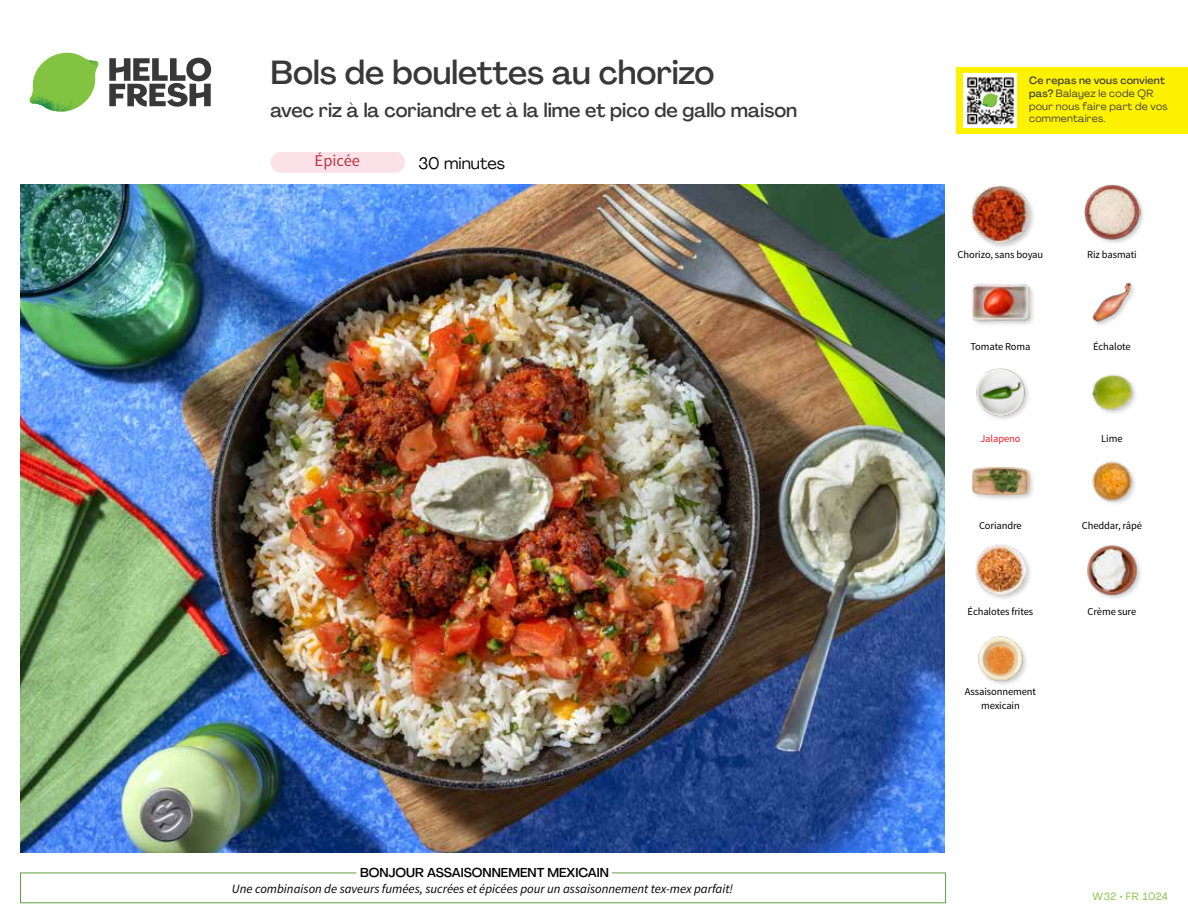
<style>
.page{position:relative;width:1188px;height:918px;background:#fff}
.page>*{position:absolute;margin:0;border:0;box-sizing:border-box;transform-origin:0 0}
.t1{font:500 33px "Agrandir";color:#383839}
.t2{font:500 19.5px "Agrandir";color:#383839}
.t3{font:16.5px "Agrandir";color:#000}
.t4{font:16.5px "Source Sans Pro";color:#b33841}
.t5{font:italic 12.75px "Source Sans Pro";color:#000}
.t6{font:500 12.75px "Agrandir";color:#000}
.t7{font:10.5px/13.5px "Source Sans Pro";letter-spacing:-.01em;color:#000;text-align:center}
.t8{font:10.5px/12.8px "Agrandir";letter-spacing:.02em;color:#414042}
.t9{font:10.5px "Agrandir";letter-spacing:.05em;color:#82c341}
.t10{font:10.5px "Source Sans Pro";letter-spacing:-.01em;color:#ed1d24}
.s1{font-weight:500}
</style>
<div class="page">
<svg style="left:109px;top:57px;width:102px;height:50px"></svg>
<svg style="left:34px;top:53px;width:62px;height:40px"></svg>
<img style="left:67px;top:53px;width:32px;height:26px">
<img style="left:33px;top:75px;width:59px;height:11px">
<img style="left:29px;top:79px;width:61px;height:33px">
<img style="left:65px;top:86px;width:27px;height:25px">
<div style="left:20px;top:873px;width:926px;height:30px;border:1px solid #609f43"></div>
<div style="left:356px;top:865px;width:256px;height:15px;background:#fff"></div>
<img style="left:21px;top:184px;width:924px;height:668px">
<div style="left:271px;top:152px;width:134px;height:21px;background:#fce1e9;border-radius:10px"></div>
<img style="left:978px;top:636px;width:49px;height:49px">
<img style="left:1087px;top:545px;width:54px;height:53px">
<div style="left:974px;top:544px;width:59px;height:57px;background:#000;opacity:.2"></div>
<img style="left:975px;top:545px;width:51px;height:50px">
<img style="left:1092px;top:461px;width:43px;height:43px">
<div style="left:971px;top:465px;width:64px;height:37px;background:#000;opacity:.2"></div>
<img style="left:972px;top:465px;width:57px;height:37px">
<img style="left:1092px;top:374px;width:44px;height:39px">
<img style="left:976px;top:368px;width:53px;height:52px">
<img style="left:1092px;top:282px;width:42px;height:43px">
<div style="left:971px;top:283px;width:65px;height:45px;background:#000;opacity:.2"></div>
<img style="left:972px;top:283px;width:57px;height:45px">
<div style="left:1084px;top:184px;width:62px;height:62px;background:#000;opacity:.2"></div>
<img style="left:1084px;top:184px;width:57px;height:57px">
<div style="left:971px;top:184px;width:65px;height:65px;background:#000;opacity:.2"></div>
<img style="left:972px;top:186px;width:57px;height:57px">
<div style="left:956px;top:67px;width:232px;height:67px;background:#fff200"></div>
<img style="left:964px;top:74px;width:52px;height:54px">
<svg style="left:982px;top:93px;width:16px;height:14px"></svg>
<h1 class="t1" style="left:271px;top:52px;width:445px">Bols de boulettes au chorizo</h1>
<h2 class="t2" style="left:271px;top:98px;width:528px">avec riz à la coriandre et à la lime et pico de gallo maison</h2>
<h3 class="t3" style="left:418px;top:153px;width:88px">30 minutes</h3>
<h3 class="t4" style="left:315px;top:151px;width:47px">Épicée</h3>
<p class="t6" style="left:360px;top:864px;width:250px">BONJOUR ASSAISONNEMENT MEXICAIN</p>
<p class="t5" style="left:232px;top:881px;width:503px">Une combinaison de saveurs fumées, sucrées et épicées pour un assaisonnement tex-mex parfait!</p>
<p class="t8" style="left:1029px;top:74px;width:140px"><span class="s1">Ce repas ne vous convient pas?</span> Balayez le code QR pour nous faire part de vos commentaires.</p>
<p class="t7" style="left:958px;top:248px;width:87px">Chorizo, sans boyau</p>
<p class="t7" style="left:1087px;top:248px;width:51px">Riz basmati</p>
<p class="t7" style="left:970px;top:340px;width:62px">Tomate Roma</p>
<p class="t7" style="left:1093px;top:340px;width:39px">Échalote</p>
<p class="t10" style="left:980px;top:432px;width:42px">Jalapeno</p>
<p class="t7" style="left:1101px;top:432px;width:23px">Lime</p>
<p class="t7" style="left:979px;top:519px;width:44px">Coriandre</p>
<p class="t7" style="left:1082px;top:519px;width:62px">Cheddar, râpé</p>
<p class="t7" style="left:968px;top:605px;width:67px">Échalotes frites</p>
<p class="t7" style="left:1088px;top:605px;width:50px">Crème sure</p>
<p class="t7" style="left:965px;top:685px;width:73px">Assaisonnement mexicain</p>
<p class="t9" style="left:1093px;top:890px;width:77px">W32 • FR 1024</p>
</div>
